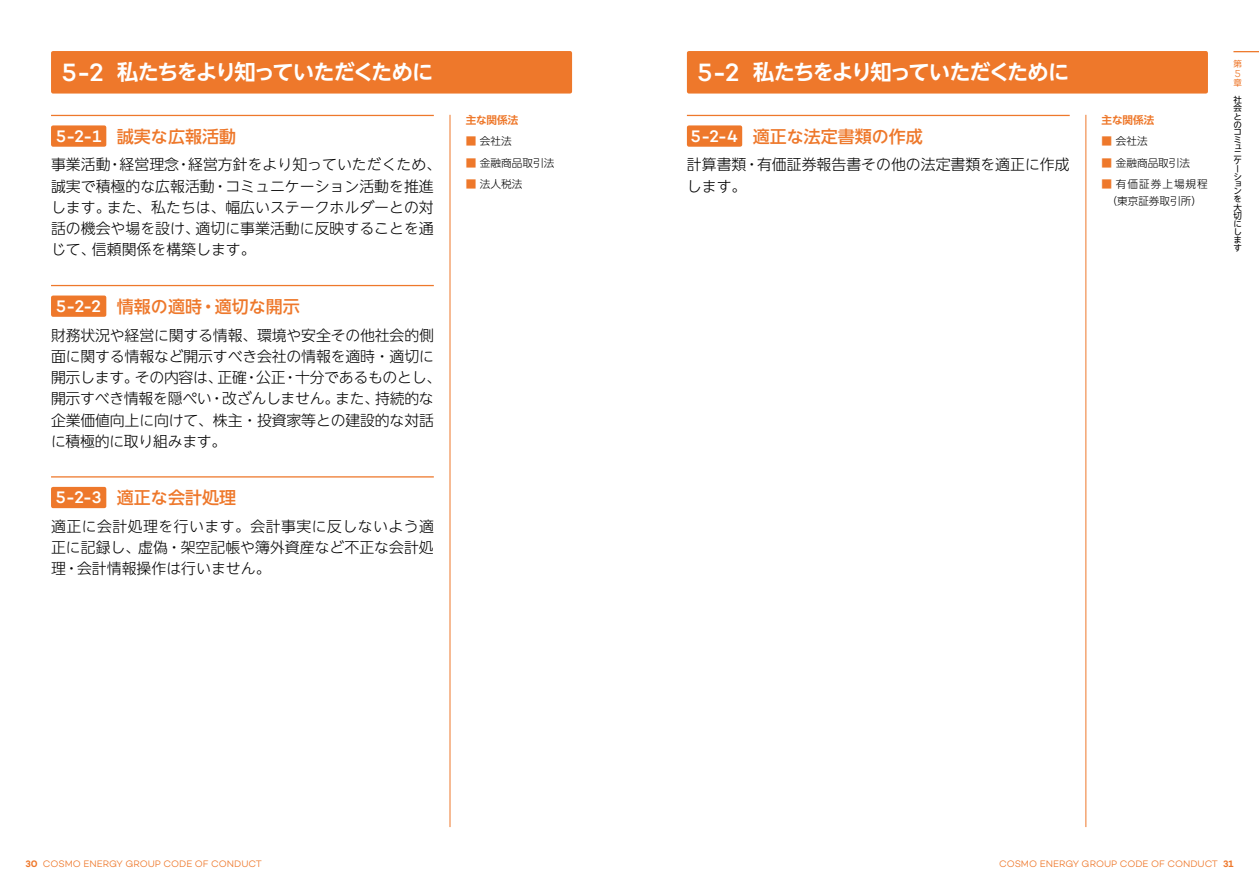
<style>
.page{position:relative;width:1259px;height:893px;background:#fff}
.page>*{position:absolute;margin:0;border:0;box-sizing:border-box;transform-origin:0 0}
.t1{font:700 21.3px "UD Shin Go NT Pro De";letter-spacing:-.085em;color:#fff}
.t2{font:500 16.95px "UD Shin Go NT Pro";color:#ee782b}
.t3{font:500 16.95px "Campton";color:#fff}
.t4{font:300 14.85px/21.3px "UD Shin Go NT Pro";color:#000}
.t5{font:300 10.65px "UD Shin Go NT Pro";color:#000}
.t6{font:300 10.65px/17px "UD Shin Go NT Pro";letter-spacing:.095em;color:#000;text-align:center}
.t7{font:700 10.65px "UD Shin Go NT Pro De";letter-spacing:-.01em;color:#ee782b}
.t8{font:300 10.2px "Campton";color:#ee782b}
.t9{font:300 9.6px "Campton";color:#ee782b}
.t10{font:8.55px/7.5px "UD Shin Go NT Pro";color:#000}
.t11{font:8.55px/16.8px "UD Shin Go NT Pro";color:#ee782b}
.s1{font-family:"Campton";font-weight:500;font-size:25.5px}
.s2{color:#000}
.s3{color:#ee782b}
.s4{font-weight:600}
</style>
<div class="page">
<hr style="left:51px;top:115px;width:383px;height:1px;background:#ee782b">
<hr style="left:687px;top:115px;width:382px;height:1px;background:#ee782b">
<hr style="left:51px;top:285px;width:383px;height:1px;background:#ee782b">
<hr style="left:51px;top:476px;width:383px;height:1px;background:#ee782b">
<hr style="left:450px;top:115px;width:1px;height:712px;background:#ee782b">
<hr style="left:1085px;top:115px;width:1px;height:712px;background:#ee782b">
<div style="left:51px;top:51px;width:521px;height:43px;background:#ee782b;border-radius:2px"></div>
<div style="left:687px;top:51px;width:521px;height:43px;background:#ee782b;border-radius:2px"></div>
<svg style="left:1233px;top:51px;width:26px;height:1px"></svg>
<div style="left:51px;top:125px;width:55px;height:22px;background:#ee782b;border-radius:2px"></div>
<div style="left:687px;top:125px;width:55px;height:22px;background:#ee782b;border-radius:2px"></div>
<div style="left:51px;top:296px;width:55px;height:21px;background:#ee782b;border-radius:2px"></div>
<div style="left:51px;top:487px;width:55px;height:21px;background:#ee782b;border-radius:2px"></div>
<p class="t1" style="left:62px;top:55px;width:373px"><span class="s1">5-2</span> 私たちをより知っていただくために</p>
<p class="t1" style="left:697px;top:55px;width:373px"><span class="s1">5-2</span> 私たちをより知っていただくために</p>
<p class="t11" style="left:1233px;top:55px;width:10px">第</p>
<p class="t8" style="left:1234px;top:67px;width:7px">5</p>
<p class="t11" style="left:1233px;top:74px;width:10px">章<span class="s2">社</span></p>
<p class="t10" style="left:1233px;top:104px;width:10px">会とのコミュニ</p>
<p class="t10" style="left:1233px;top:157px;width:9px;line-height:7.9px">ケーシ</p>
<p class="t10" style="left:1233px;top:181px;width:9px;line-height:6.9px">ョン</p>
<p class="t10" style="left:1233px;top:195px;width:10px;line-height:8.1px;text-align:justify">を大切にします</p>
<p class="t7" style="left:466px;top:111px;width:54px">主な関係法</p>
<p class="t5" style="left:466px;top:133px;width:48px"><span class="s3">■</span> 会社法</p>
<p class="t5" style="left:466px;top:154px;width:90px"><span class="s3">■</span> 金融商品取引法</p>
<p class="t5" style="left:466px;top:175px;width:58px"><span class="s3">■</span> 法人税法</p>
<p class="t7" style="left:1101px;top:111px;width:54px">主な関係法</p>
<p class="t5" style="left:1101px;top:133px;width:48px"><span class="s3">■</span> 会社法</p>
<p class="t5" style="left:1101px;top:154px;width:90px"><span class="s3">■</span> 金融商品取引法</p>
<p class="t6" style="left:1101px;top:175px;width:108px"><span class="s3">■</span> 有価証券上場規程（東京証券取引所）</p>
<p class="t2" style="left:117px;top:122px;width:121px">誠実な広報活動</p>
<p class="t2" style="left:753px;top:122px;width:189px">適正な法定書類の作成　</p>
<p class="t3" style="left:56px;top:125px;width:47px">5-2-1</p>
<p class="t3" style="left:691px;top:125px;width:49px">5-2-4</p>
<p class="t4" style="left:51px;top:154px;width:392px">事業活動・経営理念・経営方針をより知っていただくため、誠実で積極的な広報活動・コミュニケーション活動を推進します。また、私たちは、幅広いステークホルダーとの対話の機会や場を設け、適切に事業活動に反映することを通じて、信頼関係を構築します。</p>
<p class="t4" style="left:687px;top:154px;width:384px">計算書類・有価証券報告書その他の法定書類を適正に作成します。</p>
<p class="t3" style="left:56px;top:295px;width:46px">5-2-2</p>
<p class="t2" style="left:117px;top:292px;width:184px">情報の適時・適切な開示</p>
<p class="t4" style="left:51px;top:324px;width:392px">財務状況や経営に関する情報、環境や安全その他社会的側面に関する情報など開示すべき会社の情報を適時・適切に開示します。その内容は、正確・公正・十分であるものとし、開示すべき情報を隠ぺい・改ざんしません。また、持続的な企業価値向上に向けて、株主・投資家等との建設的な対話に積極的に取り組みます。</p>
<p class="t3" style="left:56px;top:487px;width:47px">5-2-3</p>
<p class="t2" style="left:117px;top:484px;width:121px">適正な会計処理</p>
<p class="t4" style="left:51px;top:515px;width:384px;text-align:justify">適正に会計処理を行います。会計事実に反しないよう適正に記録し、虚偽・架空記帳や簿外資産など不正な会計処理・会計情報操作は行いません。</p>
<p class="t9" style="left:26px;top:858px;width:238px"><span class="s4">30</span> COSMO ENERGY GROUP CODE OF CONDUCT</p>
<p class="t9" style="left:999px;top:858px;width:236px">COSMO ENERGY GROUP CODE OF CONDUCT <span class="s4">31</span></p>
</div>
